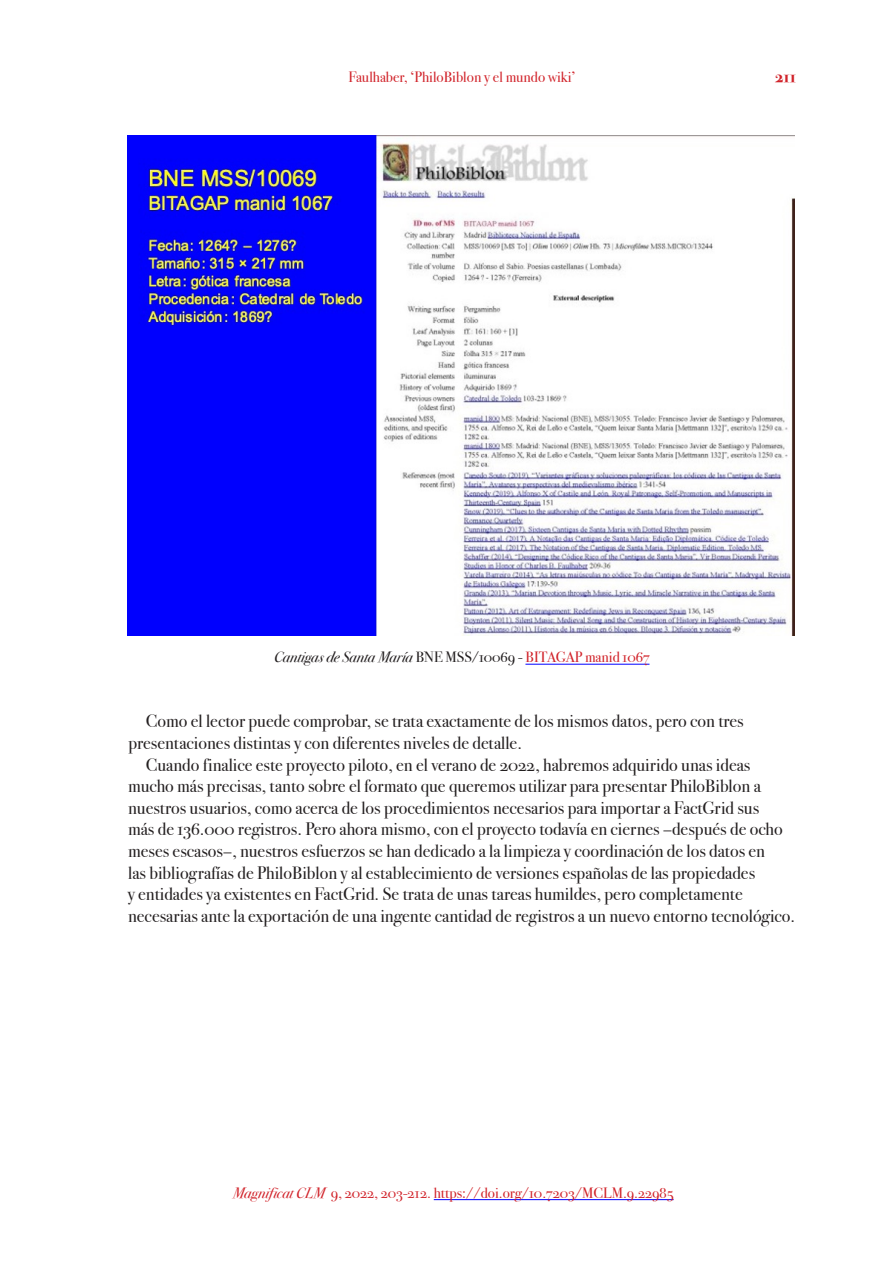
<style>
.page{position:relative;width:893px;height:1263px;background:#fff}
.page>*{position:absolute;margin:0;border:0;box-sizing:border-box;transform-origin:0 0}
.Paràgraf_2_i_ss{font:18px/21.6px "Bodoni Svty Two OSITCTT Book";color:#231f20}
.t1{font:16.5px "Bodoni Svty Two OSITCTT Bold";color:#d1232a}
.t2{font:15px "Bodoni Svty Two OSITCTT Book";color:#d1232a}
.Paràgraf_2_i_ss__sen{font:15px "Bodoni Svty Two OSITCTT Book It";color:#231f20}
.s1{font-family:"Bodoni Svty Two OSITCTT Book"}
.s2{font-family:"Bodoni Svty Two OSITCTT Book";color:#d1232a}
.s3{font-family:"Bodoni Svty Two OSITCTT Book It"}
</style>
<div class="page">
<hr style="left:434px;top:1199px;width:240px;height:1px;background:#00f">
<hr style="left:525px;top:664px;width:124px;height:1px;background:#00f">
<img style="left:128px;top:136px;width:666px;height:500px">
<p class="t2" style="left:348px;top:68px;width:229px">Faulhaber, ‘PhiloBiblon y el mundo wiki’</p>
<p class="t1" style="left:775px;top:67px;width:23px">211</p>
<p class="Paràgraf_2_i_ss__sen" style="left:274px;top:648px;width:377px">Cantigas de Santa María <span class="s1">BNE MSS/10069 -</span> <span class="s2">BITAGAP manid 1067</span></p>
<p class="Paràgraf_2_i_ss" style="left:128px;top:710px;width:617px;text-indent:17px">Como el lector puede comprobar, se trata exactamente de los mismos datos, pero con tres presentaciones distintas y con diferentes niveles de detalle.</p>
<p class="Paràgraf_2_i_ss" style="left:128px;top:754px;width:669px;text-indent:18px">Cuando finalice este proyecto piloto, en el verano de 2022, habremos adquirido unas ideas mucho más precisas, tanto sobre el formato que queremos utilizar para presentar PhiloBiblon a nuestros usuarios, como acerca de los procedimientos necesarios para importar a FactGrid sus<br>más de 136.000 registros. Pero ahora mismo, con el proyecto todavía en ciernes –después de ocho meses escasos–, nuestros esfuerzos se han dedicado a la limpieza y coordinación de los datos en<br>las bibliografías de PhiloBiblon y al establecimiento de versiones españolas de las propiedades<br>y entidades ya existentes en FactGrid. Se trata de unas tareas humildes, pero completamente necesarias ante la exportación de una ingente cantidad de registros a un nuevo entorno tecnológico.</p>
<p class="t2" style="left:233px;top:1184px;width:442px"><span class="s3">Magnificat CLM</span> 9, 2022, 203-212. https://doi.org/10.7203/MCLM.9.22985</p>
</div>
